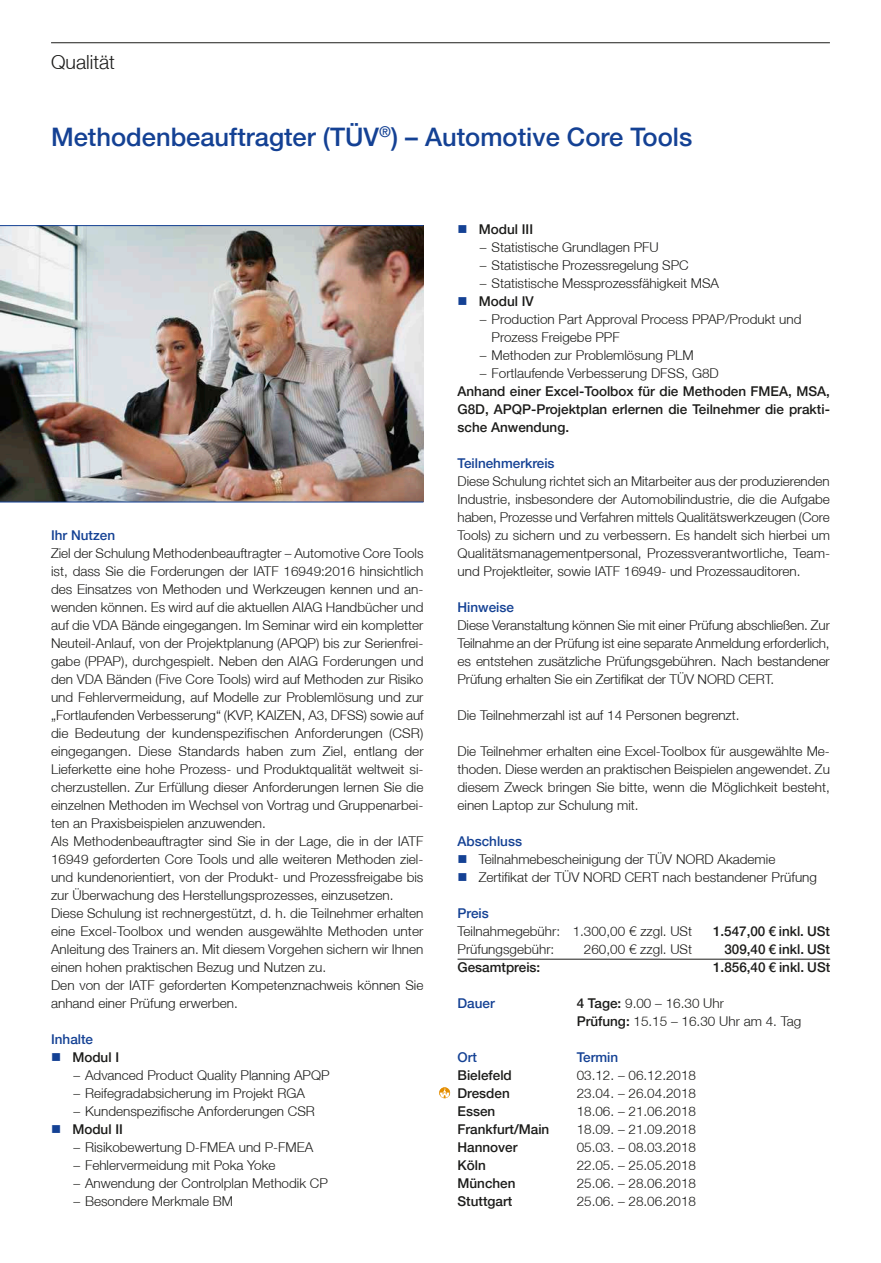
<style>
.page{position:relative;width:881px;height:1263px;background:#fff}
.page>*{position:absolute;margin:0;border:0;box-sizing:border-box;transform-origin:0 0}
.t1{font:500 25.5px "Helvetica Neue LT";color:#144194}
.t2{font:300 19.5px "Helvetica Neue LT";color:#1c1c1a}
.t3{font:300 13.5px/18px "Helvetica Neue LT";color:#1c1c1a}
.t4{font:500 13.5px/18px "Helvetica Neue LT";color:#1c1c1a;text-align:justify}
.t5{font:500 13.5px "Helvetica Neue LT";color:#144194}
.s1{font-weight:500}
</style>
<div class="page">
<hr style="left:51px;top:42px;width:778px;height:1px;background:#1c1c1a">
<hr style="left:457px;top:959px;width:372px;height:1px;background:#1c1c1a">
<img style="left:0;top:226px;width:423px;height:276px">
<hr style="left:0;top:225px;width:423px;height:1px;background:#144194">
<hr style="left:0;top:502px;width:423px;height:1px;background:#144194">
<svg style="left:439px;top:1087px;width:11px;height:11px"></svg>
<h2 class="t2" style="left:51px;top:50px;width:65px">Qualität</h2>
<h1 class="t1" style="left:51px;top:121px;width:642px">Methodenbeauftragter (TÜV<sup>®</sup>) – Automotive Core Tools</h1>
<p class="t5" style="left:51px;top:527px;width:66px">Ihr Nutzen</p>
<p class="t3" style="left:51px;top:544px;width:374px">Ziel der Schulung Methodenbeauftragter – Automotive Core Tools ist, dass Sie die Forderungen der IATF 16949:2016 hinsichtlich des Einsatzes von Methoden und Werkzeugen kennen und an&shy;wenden können. Es wird auf die aktuellen AIAG Handbücher und auf die VDA Bände eingegangen. Im Seminar wird ein kompletter Neuteil-Anlauf, von der Projektplanung (APQP) bis zur Serienfrei&shy;gabe (PPAP), durchgespielt. Neben den AIAG Forderungen und den VDA Bänden (Five Core Tools) wird auf Methoden zur Risiko und Fehlervermeidung, auf Modelle zur Problemlösung und zur „Fortlaufenden Verbesserung“ (KVP, KAIZEN, A3, DFSS) sowie auf die Bedeutung der kundenspezifischen Anforderungen (CSR) eingegangen. Diese Standards haben zum Ziel, entlang der Lieferkette eine hohe Prozess- und Produktqualität weltweit si&shy;cherzustellen. Zur Erfüllung dieser Anforderungen lernen Sie die einzelnen Methoden im Wechsel von Vortrag und Gruppenarbei&shy;ten an Praxisbeispielen anzuwenden.<br>Als Methodenbeauftragter sind Sie in der Lage, die in der IATF 16949 geforderten Core Tools und alle weiteren Methoden ziel&shy;und kundenorientiert, von der Produkt- und Prozessfreigabe bis zur Überwachung des Herstellungsprozesses, einzusetzen.<br>Diese Schulung ist rechnergestützt, d. h. die Teilnehmer erhalten eine Excel-Toolbox und wenden ausgewählte Methoden unter Anleitung des Trainers an. Mit diesem Vorgehen sichern wir Ihnen einen hohen praktischen Bezug und Nutzen zu.<br>Den von der IATF geforderten Kompetenznachweis können Sie anhand einer Prüfung erwerben.</p>
<p class="t5" style="left:51px;top:1031px;width:44px">Inhalte</p>
<p class="t4" style="left:72px;top:1048px;width:48px">Modul I</p>
<p class="t3" style="left:73px;top:1066px;width:258px">– Advanced Product Quality Planning APQP</p>
<p class="t3" style="left:73px;top:1084px;width:233px">– Reifegradabsicherung im Projekt RGA</p>
<p class="t3" style="left:73px;top:1102px;width:243px">– Kundenspezifische Anforderungen CSR</p>
<p class="t4" style="left:72px;top:1120px;width:52px">Modul II</p>
<p class="t3" style="left:73px;top:1138px;width:241px">– Risikobewertung D-FMEA und P-FMEA</p>
<p class="t3" style="left:73px;top:1156px;width:203px">– Fehlervermeidung mit Poka Yoke</p>
<p class="t3" style="left:73px;top:1174px;width:256px">– Anwendung der Controlplan Methodik CP</p>
<p class="t3" style="left:73px;top:1192px;width:161px">– Besondere Merkmale BM</p>
<p class="t4" style="left:478px;top:220px;width:56px">Modul III</p>
<p class="t3" style="left:479px;top:238px;width:180px">– Statistische Grundlagen PFU</p>
<p class="t3" style="left:479px;top:256px;width:210px">– Statistische Prozessregelung SPC</p>
<p class="t3" style="left:479px;top:274px;width:240px">– Statistische Messprozessfähigkeit MSA</p>
<p class="t4" style="left:478px;top:292px;width:57px">Modul IV</p>
<p class="t3" style="left:491px;top:310px;width:311px;text-indent:-12px">– Production Part Approval Process PPAP/Produkt und<br>Prozess Freigebe PPF</p>
<p class="t3" style="left:479px;top:346px;width:215px">– Methoden zur Problemlösung PLM</p>
<p class="t3" style="left:479px;top:364px;width:240px">– Fortlaufende Verbesserung DFSS, G8D</p>
<p class="t4" style="left:457px;top:382px;width:374px">Anhand einer Excel-Toolbox für die Methoden FMEA, MSA, G8D, APQP-Projektplan erlernen die Teilnehmer die prakti&shy;sche Anwendung.</p>
<p class="t5" style="left:457px;top:455px;width:99px">Teilnehmerkreis</p>
<p class="t3" style="left:457px;top:472px;width:374px;text-align:justify">Diese Schulung richtet sich an Mitarbeiter aus der produzierenden Industrie, insbesondere der Automobilindustrie, die die Aufgabe haben, Prozesse und Verfahren mittels Qualitätswerkzeugen (Core Tools) zu sichern und zu verbessern. Es handelt sich hierbei um Qualitätsmanagementpersonal, Prozessverantwortliche, Team&shy;und Projektleiter, sowie IATF 16949- und Prozessauditoren.</p>
<p class="t5" style="left:457px;top:599px;width:58px">Hinweise</p>
<p class="t3" style="left:457px;top:616px;width:374px;text-align:justify">Diese Veranstaltung können Sie mit einer Prüfung abschließen. Zur Teilnahme an der Prüfung ist eine separate Anmeldung erforderlich, es entstehen zusätzliche Prüfungsgebühren. Nach bestandener Prüfung erhalten Sie ein Zertifikat der TÜV NORD CERT.</p>
<p class="t3" style="left:457px;top:706px;width:283px">Die Teilnehmerzahl ist auf 14 Personen begrenzt.</p>
<p class="t3" style="left:457px;top:742px;width:374px;text-align:justify">Die Teilnehmer erhalten eine Excel-Toolbox für ausgewählte Me&shy;thoden. Diese werden an praktischen Beispielen angewendet. Zu diesem Zweck bringen Sie bitte, wenn die Möglichkeit besteht, einen Laptop zur Schulung mit.</p>
<p class="t5" style="left:457px;top:833px;width:66px">Abschluss</p>
<p class="t3" style="left:478px;top:850px;width:339px">Teilnahmebescheinigung der TÜV NORD Akademie<br>Zertifikat der TÜV NORD CERT nach bestandener Prüfung</p>
<p class="t5" style="left:457px;top:905px;width:33px">Preis</p>
<p class="t3" style="left:457px;top:922px;width:236px">Teilnahmegebühr: 1.300,00 € zzgl. USt</p>
<p class="t4" style="left:712px;top:922px;width:118px">1.547,00 € inkl. USt</p>
<p class="t3" style="left:457px;top:940px;width:98px">Prüfungsgebühr:</p>
<p class="t3" style="left:583px;top:940px;width:110px">260,00 € zzgl. USt</p>
<p class="t4" style="left:724px;top:940px;width:107px">309,40 € inkl. USt</p>
<p class="t4" style="left:457px;top:958px;width:84px">Gesamtpreis:</p>
<p class="t4" style="left:712px;top:958px;width:119px">1.856,40 € inkl. USt</p>
<p class="t5" style="left:457px;top:995px;width:39px">Dauer</p>
<p class="t3" style="left:576px;top:994px;width:226px"><span class="s1">4 Tage:</span> 9.00 – 16.30 Uhr<br><span class="s1">Prüfung:</span> 15.15 – 16.30 Uhr am 4. Tag</p>
<p class="t5" style="left:457px;top:1049px;width:21px">Ort</p>
<p class="t5" style="left:576px;top:1049px;width:43px">Termin</p>
<p class="t4" style="left:457px;top:1066px;width:56px">Bielefeld</p>
<p class="t3" style="left:576px;top:1066px;width:121px">03.12. – 06.12.2018</p>
<p class="t4" style="left:457px;top:1084px;width:54px">Dresden</p>
<p class="t3" style="left:576px;top:1084px;width:121px">23.04. – 26.04.2018</p>
<p class="t4" style="left:457px;top:1102px;width:39px">Essen</p>
<p class="t3" style="left:576px;top:1102px;width:121px">18.06. – 21.06.2018</p>
<p class="t4" style="left:457px;top:1120px;width:93px">Frankfurt/Main</p>
<p class="t3" style="left:576px;top:1120px;width:121px">18.09. – 21.09.2018</p>
<p class="t4" style="left:457px;top:1138px;width:62px">Hannover</p>
<p class="t3" style="left:576px;top:1138px;width:121px">05.03. – 08.03.2018</p>
<p class="t4" style="left:457px;top:1156px;width:30px">Köln</p>
<p class="t3" style="left:576px;top:1156px;width:121px">22.05. – 25.05.2018</p>
<p class="t4" style="left:457px;top:1174px;width:60px">München</p>
<p class="t3" style="left:576px;top:1174px;width:121px">25.06. – 28.06.2018</p>
<p class="t4" style="left:457px;top:1192px;width:56px">Stuttgart</p>
<p class="t3" style="left:576px;top:1192px;width:121px">25.06. – 28.06.2018</p>
</div>
